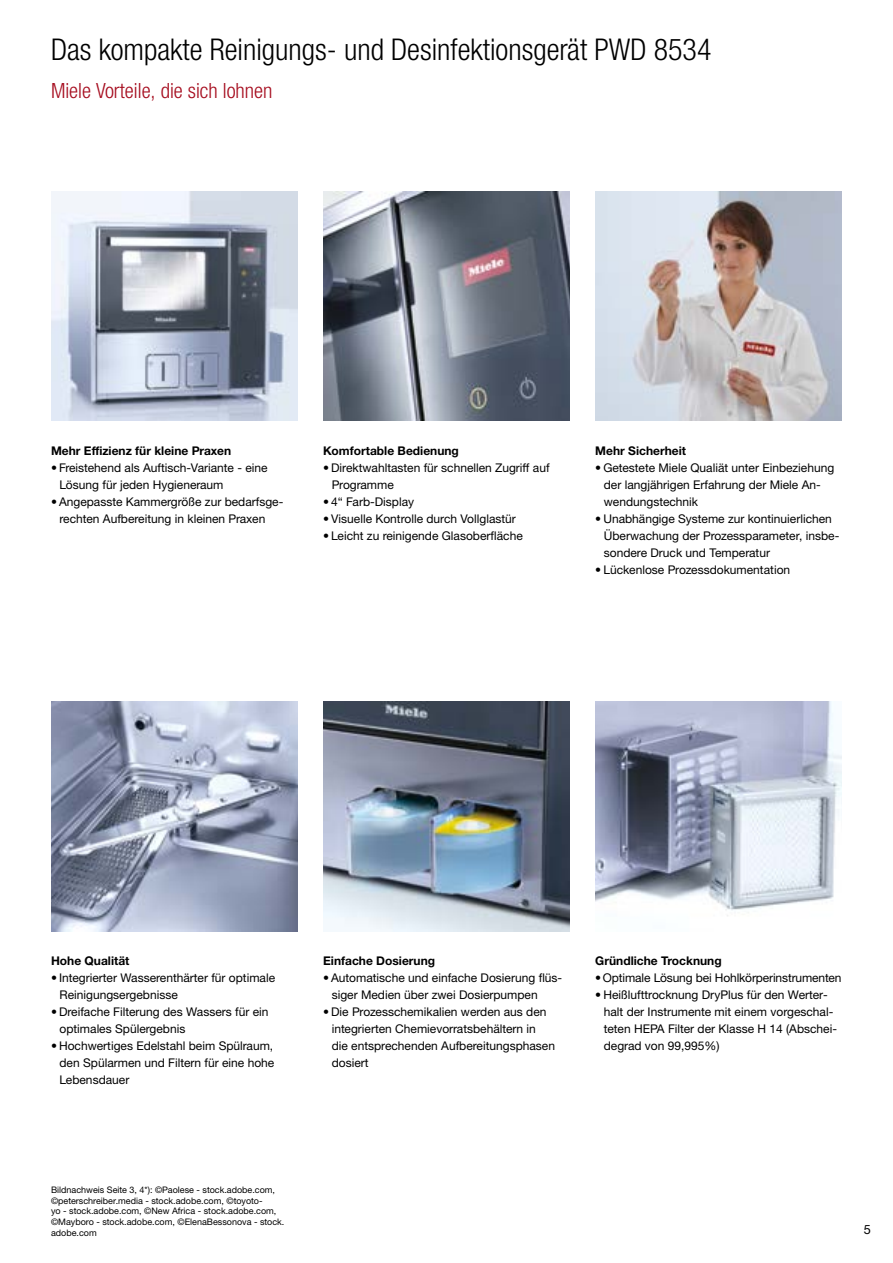
<style>
.page{position:relative;width:893px;height:1263px;background:#fff}
.page>*{position:absolute;margin:0;border:0;box-sizing:border-box;transform-origin:0 0}
.t1{font:300 condensed 30px "Helvetica Neue LTW1 G";color:#000}
.t2{font:300 condensed 21px "Helvetica Neue LTW1 G";color:#a60d1f}
.t3{font:12.75px "Helvetica Neue LTW1 G";color:#000}
.t4{font:12px/17px "Helvetica Neue LTW1 G";color:#000}
.t5{font:700 12px "Helvetica Neue LTW1 G";color:#000}
.t6{font:9px/10.8px "Helvetica Neue LTW1 G";color:#000}
</style>
<div class="page">
<img style="left:51px;top:702px;width:247px;height:229px">
<img style="left:323px;top:702px;width:247px;height:229px">
<img style="left:595px;top:702px;width:247px;height:214px">
<img style="left:323px;top:191px;width:247px;height:230px">
<img style="left:595px;top:191px;width:247px;height:230px">
<img style="left:51px;top:191px;width:247px;height:230px">
<h1 class="t1" style="left:51px;top:32px;width:662px">Das kompakte Reinigungs- und Desinfektionsgerät PWD 8534</h1>
<h2 class="t2" style="left:51px;top:78px;width:223px">Miele Vorteile, die sich lohnen</h2>
<p class="t5" style="left:51px;top:443px;width:182px">Mehr Effizienz für kleine Praxen</p>
<p class="t4" style="left:60px;top:459px;width:210px;text-indent:-9px">• Freistehend als Auftisch-Variante - eine<br>Lösung für jeden Hygieneraum</p>
<p class="t4" style="left:60px;top:493px;width:225px;text-indent:-9px">• Angepasste Kammergröße zur bedarfsge&shy;rechten Aufbereitung in kleinen Praxen</p>
<p class="t5" style="left:323px;top:443px;width:137px">Komfortable Bedienung</p>
<p class="t4" style="left:332px;top:459px;width:219px;text-indent:-9px">• Direktwahltasten für schnellen Zugriff auf<br>Programme</p>
<p class="t4" style="left:323px;top:493px;width:92px">• 4“ Farb-Display</p>
<p class="t4" style="left:323px;top:510px;width:194px">• Visuelle Kontrolle durch Vollglastür</p>
<p class="t4" style="left:323px;top:527px;width:201px">• Leicht zu reinigende Glasoberfläche</p>
<p class="t5" style="left:595px;top:443px;width:92px">Mehr Sicherheit</p>
<p class="t4" style="left:604px;top:459px;width:232px;text-indent:-9px">• Getestete Miele Qualiät unter Einbeziehung der langjährigen Erfahrung der Miele An&shy;wendungstechnik</p>
<p class="t4" style="left:604px;top:510px;width:237px;text-indent:-9px">• Unabhängige Systeme zur kontinuierlichen<br>Überwachung der Prozessparameter, insbe&shy;sondere Druck und Temperatur</p>
<p class="t4" style="left:595px;top:561px;width:196px">• Lückenlose Prozessdokumentation</p>
<p class="t5" style="left:51px;top:954px;width:80px">Hohe Qualität</p>
<p class="t4" style="left:60px;top:969px;width:217px;text-indent:-9px">• Integrierter Wasserenthärter für optimale<br>Reinigungsergebnisse</p>
<p class="t4" style="left:60px;top:1003px;width:210px;text-indent:-9px">• Dreifache Filterung des Wassers für ein optimales Spülergebnis</p>
<p class="t4" style="left:60px;top:1037px;width:216px;text-align:justify;text-indent:-9px">• Hochwertiges Edelstahl beim Spülraum, den Spülarmen und Filtern für eine hohe Lebensdauer</p>
<p class="t5" style="left:323px;top:953px;width:113px">Einfache Dosierung</p>
<p class="t4" style="left:332px;top:969px;width:232px;text-indent:-9px">• Automatische und einfache Dosierung flüs&shy;siger Medien über zwei Dosierpumpen</p>
<p class="t4" style="left:332px;top:1003px;width:225px;text-indent:-9px">• Die Prozesschemikalien werden aus den integrierten Chemievorratsbehältern in die entsprechenden Aufbereitungsphasen dosiert</p>
<p class="t5" style="left:595px;top:954px;width:128px">Gründliche Trocknung</p>
<p class="t4" style="left:595px;top:969px;width:248px">• Optimale Lösung bei Hohlkörperinstrumenten</p>
<p class="t4" style="left:604px;top:986px;width:235px;text-indent:-9px">• Heißlufttrocknung DryPlus für den Werter&shy;halt der Instrumente mit einem vorgeschal&shy;teten HEPA Filter der Klasse H 14 (Abschei&shy;degrad von 99,995%)</p>
<p class="t6" style="left:51px;top:1184px;width:235px">Bildnachweis Seite 3, 4*): ©Paolese - stock.adobe.com, ©peterschreiber.media - stock.adobe.com, ©toyoto-<br>yo - stock.adobe.com, ©New Africa - stock.adobe.com, ©Mayboro - stock.adobe.com, ©ElenaBessonova - stock. adobe.com</p>
<p class="t3" style="left:864px;top:1221px;width:9px">5</p>
</div>
